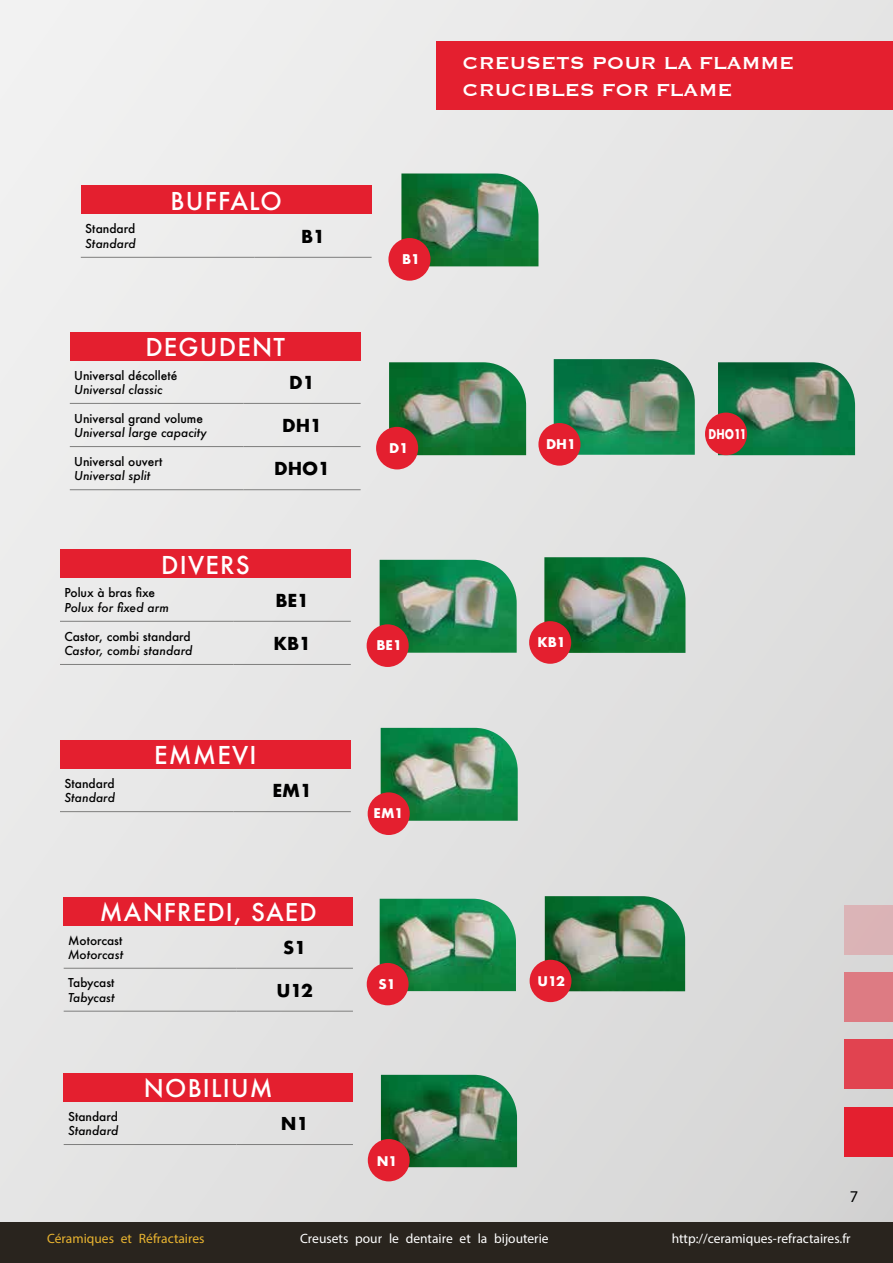
<style>
.page{position:relative;width:893px;height:1263px;background:#e5e5e5}
.page>*{position:absolute;margin:0;border:0;box-sizing:border-box;transform-origin:0 0}
.t1{font:500 24px "Futura";letter-spacing:.05em;color:#fff}
.t2{font:500 23.85px "Futura";letter-spacing:.05em;color:#fff}
.t3{font:22.5px/27px "Copperplate";color:#fff}
.t4{font:700 17.4px "Futura";color:#000}
.t5{font:700 17.25px "Futura";color:#000}
.t6{font:16.5px "Myriad Pro";color:#000}
.t7{font:13.5px "Myriad Pro";color:#fff}
.t8{font:13.5px "Myriad Pro";color:#e9b430}
.t9{font:700 13.05px "Futura";color:#fff}
.t10{font:700 13.05px "Futura";color:#fff;scale:.77 1}
.t11{font:italic 500 12px "Futura";color:#000}
.t12{font:500 12px "Futura";color:#000}
.t13{font:500 11.85px "Futura";color:#000}
.t14{font:italic 500 11.85px "Futura";color:#000}
</style>
<div class="page">
<div style="left:0;top:1222px;width:893px;height:41px;background:#29241e"></div>
<div style="left:437px;top:41px;width:456px;height:69px;background:#e41f2f"></div>
<div style="left:844px;top:1107px;width:49px;height:49px;background:#e41f2f"></div>
<div style="left:844px;top:1040px;width:49px;height:49px;background:#e14350"></div>
<div style="left:844px;top:972px;width:49px;height:50px;background:#dd7b83"></div>
<div style="left:844px;top:905px;width:49px;height:49px;background:#dbb3b6"></div>
<div style="left:81px;top:186px;width:291px;height:28px;background:#e41f2f"></div>
<hr style="left:81px;top:257px;width:173px;height:1px;background:#7e7e7d">
<hr style="left:254px;top:257px;width:118px;height:1px;background:#7e7e7d">
<div style="left:60px;top:740px;width:291px;height:28px;background:#e41f2f"></div>
<hr style="left:60px;top:811px;width:174px;height:1px;background:#7e7e7d">
<hr style="left:234px;top:811px;width:117px;height:1px;background:#7e7e7d">
<div style="left:64px;top:897px;width:289px;height:28px;background:#e41f2f"></div>
<hr style="left:64px;top:968px;width:172px;height:1px;background:#7e7e7d">
<hr style="left:236px;top:968px;width:117px;height:1px;background:#7e7e7d">
<hr style="left:64px;top:1011px;width:172px;height:1px;background:#7e7e7d">
<hr style="left:236px;top:1011px;width:117px;height:1px;background:#7e7e7d">
<div style="left:64px;top:1073px;width:289px;height:28px;background:#e41f2f"></div>
<hr style="left:64px;top:1144px;width:172px;height:1px;background:#7e7e7d">
<hr style="left:236px;top:1144px;width:117px;height:1px;background:#7e7e7d">
<div style="left:70px;top:332px;width:291px;height:28px;background:#e41f2f"></div>
<hr style="left:70px;top:403px;width:173px;height:1px;background:#7e7e7d">
<hr style="left:243px;top:403px;width:118px;height:1px;background:#7e7e7d">
<hr style="left:70px;top:446px;width:173px;height:1px;background:#7e7e7d">
<hr style="left:243px;top:446px;width:118px;height:1px;background:#7e7e7d">
<hr style="left:70px;top:489px;width:173px;height:1px;background:#7e7e7d">
<hr style="left:243px;top:489px;width:118px;height:1px;background:#7e7e7d">
<div style="left:60px;top:550px;width:291px;height:28px;background:#e41f2f"></div>
<hr style="left:60px;top:621px;width:174px;height:1px;background:#7e7e7d">
<hr style="left:234px;top:621px;width:117px;height:1px;background:#7e7e7d">
<hr style="left:60px;top:664px;width:174px;height:1px;background:#7e7e7d">
<hr style="left:234px;top:664px;width:117px;height:1px;background:#7e7e7d">
<img style="left:401px;top:173px;width:137px;height:93px">
<img style="left:381px;top:728px;width:137px;height:93px">
<img style="left:380px;top:899px;width:136px;height:92px">
<img style="left:381px;top:1075px;width:136px;height:92px">
<img style="left:389px;top:362px;width:137px;height:93px">
<img style="left:380px;top:560px;width:137px;height:93px">
<img style="left:545px;top:896px;width:140px;height:95px">
<img style="left:554px;top:359px;width:141px;height:96px">
<img style="left:544px;top:557px;width:141px;height:96px">
<img style="left:718px;top:362px;width:137px;height:93px">
<div style="left:388px;top:238px;width:42px;height:43px;background:#e41f2f;border-radius:50%"></div>
<div style="left:368px;top:792px;width:42px;height:43px;background:#e41f2f;border-radius:50%"></div>
<div style="left:367px;top:963px;width:42px;height:42px;background:#e41f2f;border-radius:50%"></div>
<div style="left:368px;top:1139px;width:42px;height:42px;background:#e41f2f;border-radius:50%"></div>
<div style="left:376px;top:427px;width:42px;height:42px;background:#e41f2f;border-radius:50%"></div>
<div style="left:367px;top:624px;width:42px;height:43px;background:#e41f2f;border-radius:50%"></div>
<div style="left:705px;top:413px;width:42px;height:42px;background:#e41f2f;border-radius:50%"></div>
<div style="left:530px;top:960px;width:41px;height:42px;background:#e41f2f;border-radius:50%"></div>
<div style="left:538px;top:423px;width:42px;height:43px;background:#e41f2f;border-radius:50%"></div>
<div style="left:529px;top:621px;width:42px;height:43px;background:#e41f2f;border-radius:50%"></div>
<p class="t12" style="left:85px;top:221px;width:52px">Standard</p>
<p class="t11" style="left:85px;top:235px;width:52px">Standard</p>
<h1 class="t1" style="left:171px;top:184px;width:113px">BUFFALO</h1>
<h3 class="t4" style="left:301px;top:224px;width:25px">B1</h3>
<h1 class="t1" style="left:145px;top:330px;width:141px">DEGUDENT</h1>
<p class="t12" style="left:74px;top:367px;width:105px">Universal décolleté</p>
<p class="t11" style="left:74px;top:381px;width:90px">Universal classic</p>
<h3 class="t4" style="left:289px;top:370px;width:27px">D1</h3>
<p class="t12" style="left:74px;top:410px;width:130px">Universal grand volume</p>
<p class="t11" style="left:74px;top:424px;width:134px">Universal large capacity</p>
<p class="t12" style="left:74px;top:453px;width:90px">Universal ouvert</p>
<p class="t11" style="left:74px;top:468px;width:78px">Universal split</p>
<h3 class="t4" style="left:282px;top:413px;width:42px">DH1</h3>
<h3 class="t4" style="left:274px;top:456px;width:58px">DHO1</h3>
<h1 class="t1" style="left:161px;top:548px;width:90px">DIVERS</h1>
<p class="t12" style="left:64px;top:585px;width:92px">Polux à bras fixe</p>
<p class="t11" style="left:64px;top:599px;width:106px">Polux for fixed arm</p>
<h3 class="t4" style="left:275px;top:588px;width:35px">BE1</h3>
<p class="t12" style="left:64px;top:628px;width:128px">Castor, combi standard</p>
<p class="t11" style="left:64px;top:642px;width:130px">Castor, combi standard</p>
<h3 class="t4" style="left:273px;top:631px;width:39px">KB1</h3>
<p class="t12" style="left:64px;top:775px;width:52px">Standard</p>
<p class="t11" style="left:64px;top:789px;width:52px">Standard</p>
<h1 class="t1" style="left:154px;top:739px;width:104px">EMMEVI</h1>
<h3 class="t4" style="left:272px;top:778px;width:41px">EM1</h3>
<h2 class="t2" style="left:100px;top:896px;width:218px">MANFREDI, SAED</h2>
<p class="t13" style="left:68px;top:932px;width:56px">Motorcast</p>
<p class="t14" style="left:68px;top:946px;width:57px">Motorcast</p>
<h3 class="t5" style="left:283px;top:935px;width:24px">S1</h3>
<p class="t13" style="left:68px;top:975px;width:48px">Tabycast</p>
<p class="t14" style="left:68px;top:989px;width:48px">Tabycast</p>
<h3 class="t5" style="left:276px;top:978px;width:38px">U12</h3>
<p class="t13" style="left:68px;top:1108px;width:51px">Standard</p>
<p class="t14" style="left:68px;top:1122px;width:52px">Standard</p>
<h2 class="t2" style="left:144px;top:1072px;width:130px">NOBILIUM</h2>
<h3 class="t5" style="left:281px;top:1111px;width:29px">N1</h3>
<h3 class="t3" style="left:462px;top:48px;width:333px">CREUSETS POUR LA FLAMME<br>CRUCIBLES FOR FLAME</h3>
<p class="t9" style="left:402px;top:250px;width:19px">B1</p>
<p class="t9" style="left:389px;top:438px;width:21px">D1</p>
<p class="t9" style="left:546px;top:435px;width:32px">DH1</p>
<p class="t10" style="left:709px;top:424px;width:51px">DHO11</p>
<p class="t9" style="left:377px;top:636px;width:27px">BE1</p>
<p class="t9" style="left:374px;top:804px;width:31px">EM1</p>
<p class="t9" style="left:378px;top:974px;width:19px">S1</p>
<p class="t9" style="left:377px;top:1151px;width:22px">N1</p>
<p class="t9" style="left:538px;top:633px;width:30px">KB1</p>
<p class="t9" style="left:537px;top:971px;width:29px">U12</p>
<h3 class="t6" style="left:850px;top:1186px;width:10px">7</h3>
<p class="t8" style="left:47px;top:1230px;width:159px">Céramiques et Réfractaires</p>
<p class="t7" style="left:300px;top:1230px;width:250px">Creusets pour le dentaire et la bijouterie</p>
<p class="t7" style="left:672px;top:1230px;width:180px">http://ceramiques-refractaires.fr</p>
</div>
